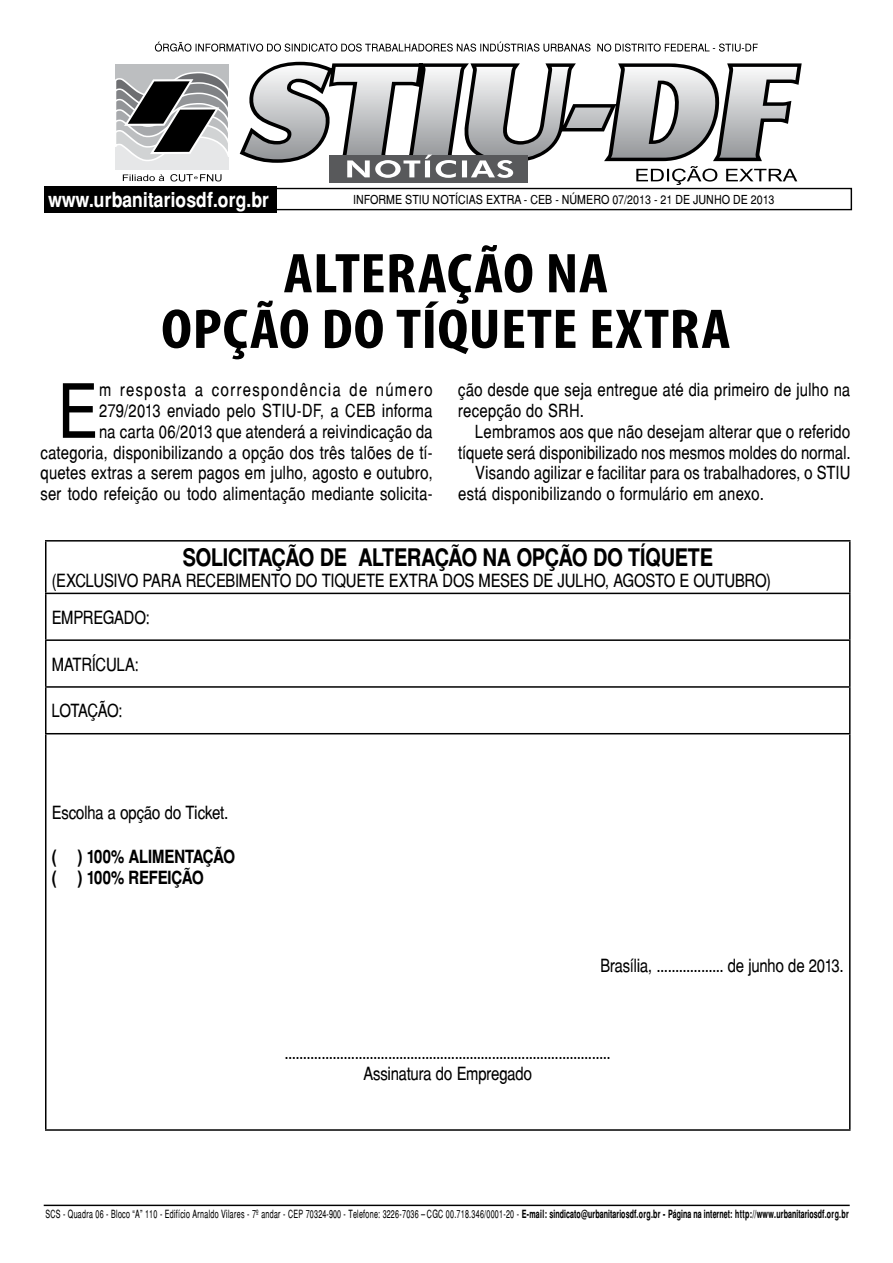
<style>
.page{position:relative;width:893px;height:1263px;background:#fff}
.page>*{position:absolute;margin:0;border:0;box-sizing:border-box;transform-origin:0 0}
.t1{font:74.55px "Switzerland Narrow";color:#000}
.t2{font:700 condensed 56.4px/55.7px "Myriad Pro";letter-spacing:.005em;color:#000;text-align:center;scale:1.14 1}
.t3{font:700 24.15px "Switzerland Narrow";letter-spacing:-.01em;color:#000}
.t4{font:700 20.4px "Switzerland Narrow";color:#fff;scale:1.05 1}
.t5{font:18.15px/36.3px "Switzerland Narrow";letter-spacing:-.015em;color:#000}
.t6{font:700 18.15px/21.8px "Switzerland Narrow";letter-spacing:-.01em;color:#000}
.t7{font:18px/20.7px "Switzerland Narrow";letter-spacing:.015em;color:#000;text-align:right}
.t8{font:12.45px "Switzerland Narrow";color:#000;scale:1.05 1}
.t9{font:11.25px "Switzerland Narrow";letter-spacing:.03em;color:#000;scale:.77 1}
.s1{font-weight:700}
</style>
<div class="page">
<div style="left:276px;top:188px;width:576px;height:22px;border:1px solid #000"></div>
<svg style="left:155px;top:42px;width:54px;height:10px"></svg>
<svg style="left:209px;top:41px;width:593px;height:142px"></svg>
<svg style="left:244px;top:65px;width:553px;height:94px"></svg>
<svg style="left:123px;top:174px;width:41px;height:7px"></svg>
<svg style="left:170px;top:174px;width:52px;height:7px"></svg>
<div style="left:116px;top:65px;width:113px;height:65px;background:#bcbec0"></div>
<div style="left:116px;top:130px;width:113px;height:40px;background:#e6e7e8"></div>
<svg style="left:115px;top:67px;width:116px;height:99px"></svg>
<div style="left:330px;top:155px;width:198px;height:27px;background:#58595b"></div>
<svg style="left:347px;top:155px;width:166px;height:23px"></svg>
<svg style="left:636px;top:166px;width:161px;height:19px"></svg>
<div style="left:44px;top:186px;width:233px;height:27px;background:#000"></div>
<hr style="left:44px;top:1205px;width:806px;height:1px;background:#000">
<hr style="left:45px;top:540px;width:805px;height:2px;background:#000">
<hr style="left:45px;top:542px;width:1px;height:51px;background:#000">
<hr style="left:849px;top:542px;width:1px;height:51px;background:#000">
<hr style="left:45px;top:593px;width:805px;height:1px;background:#000">
<hr style="left:45px;top:594px;width:1px;height:45px;background:#000">
<hr style="left:849px;top:594px;width:1px;height:45px;background:#000">
<hr style="left:45px;top:639px;width:805px;height:2px;background:#000">
<hr style="left:45px;top:641px;width:1px;height:45px;background:#000">
<hr style="left:849px;top:641px;width:1px;height:45px;background:#000">
<hr style="left:45px;top:686px;width:805px;height:2px;background:#000">
<hr style="left:45px;top:688px;width:1px;height:45px;background:#000">
<hr style="left:849px;top:688px;width:1px;height:45px;background:#000">
<hr style="left:45px;top:733px;width:805px;height:1px;background:#000">
<hr style="left:45px;top:734px;width:1px;height:395px;background:#000">
<hr style="left:849px;top:734px;width:1px;height:395px;background:#000">
<hr style="left:45px;top:1129px;width:805px;height:2px;background:#000">
<p class="t4" style="left:48px;top:188px;width:212px">www.urbanitariosdf.org.br</p>
<p class="t8" style="left:353px;top:192px;width:403px">INFORME STIU NOTÍCIAS EXTRA - CEB - NÚMERO 07/2013 - 21 DE JUNHO DE 2013</p>
<h2 class="t2" style="left:161px;top:244px;width:501px">ALTERAÇÃO NA<br>OPÇÃO DO TÍQUETE EXTRA</h2>
<p class="t7" style="left:41px;top:379px;width:394px">m resposta a correspondência de número 279/2013 enviado pelo STIU-DF, a CEB informa<br>na carta 06/2013 que atenderá a reivindicação da categoria, disponibilizando a opção dos três talões de tí&shy;quetes extras a serem pagos em julho, agosto e outubro, ser todo refeição ou todo alimentação mediante solicita-</p>
<p class="t7" style="left:458px;top:379px;width:394px;text-align:left">ção desde que seja entregue até dia primeiro de julho na recepção do SRH.</p>
<h1 class="t1" style="left:58px;top:366px;width:42px">E</h1>
<p class="t7" style="left:475px;top:421px;width:377px">Lembramos aos que não desejam alterar que o referido</p>
<p class="t7" style="left:458px;top:441px;width:394px">tíquete será disponibilizado nos mesmos moldes do normal.</p>
<p class="t7" style="left:475px;top:462px;width:377px">Visando agilizar e facilitar para os trabalhadores, o STIU</p>
<p class="t7" style="left:458px;top:483px;width:307px">está disponibilizando o formulário em anexo.</p>
<h3 class="t3" style="left:183px;top:543px;width:531px">SOLICITAÇÃO DE ALTERAÇÃO NA OPÇÃO DO TÍQUETE</h3>
<p class="t5" style="left:52px;top:562px;width:721px">(EXCLUSIVO PARA RECEBIMENTO DO TIQUETE EXTRA DOS MESES DE JULHO, AGOSTO E OUTUBRO)<br>EMPREGADO:</p>
<p class="t5" style="left:52px;top:646px;width:89px">MATRÍCULA:</p>
<p class="t5" style="left:52px;top:692px;width:72px">LOTAÇÃO:</p>
<p class="t5" style="left:52px;top:794px;width:178px">Escolha a opção do Ticket.</p>
<p class="t6" style="left:52px;top:845px;width:185px">( ) 100% ALIMENTAÇÃO ( ) 100% REFEIÇÃO</p>
<p class="t5" style="left:600px;top:947px;width:245px">Brasília, .................. de junho de 2013.</p>
<p class="t5" style="left:284px;top:1041px;width:328px;line-height:21.8px;text-align:center">........................................................................................<br>Assinatura do Empregado</p>
<p class="t9" style="left:45px;top:1207px;width:1045px">SCS - Quadra 06 - Bloco “A” 110 - Edifício Arnaldo Vilares - 7º andar - CEP 70324-900 - Telefone: 3226-7036 – CGC 00.718.346/0001-20 - <span class="s1">E-mail: sindicato@urbanitariosdf.org.br - Página na internet: http://www.urbanitariosdf.org.br</span></p>
</div>
